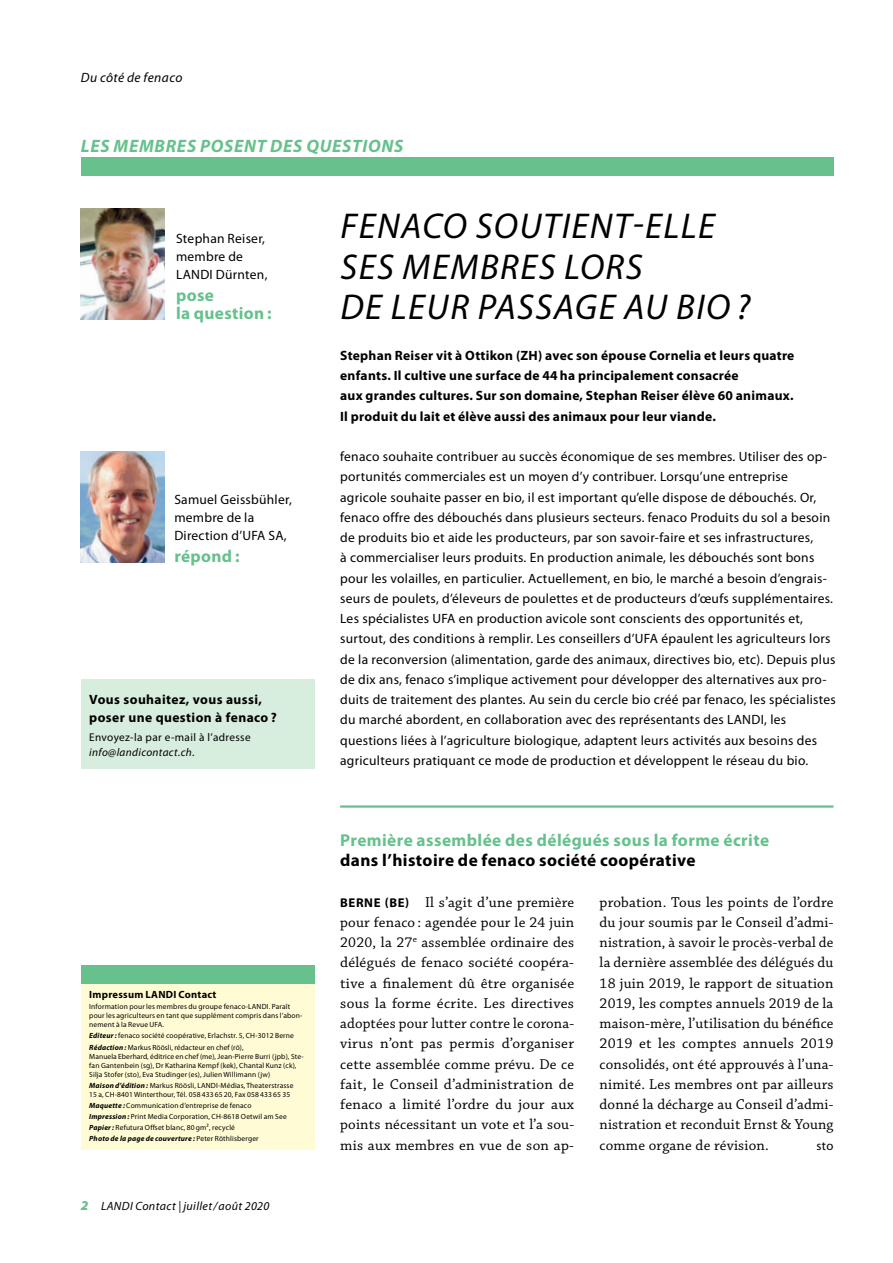
<style>
.page{position:relative;width:893px;height:1263px;background:#fff}
.page>*{position:absolute;margin:0;border:0;box-sizing:border-box;transform-origin:0 0}
.t1{font:italic 36px/40.5px "Myriad Pro";letter-spacing:.04em;color:#000}
.t2{font:italic 700 18px "Myriad Pro";letter-spacing:.04em;color:#66c18c}
.t3{font:700 17.25px/18px "Myriad Pro";letter-spacing:.025em;color:#66c18c}
.t4{font:700 17.25px "Myriad Pro";letter-spacing:.025em;color:#000}
.t5{font:15px/20.2px "Chaparral Pro";letter-spacing:.015em;color:#000;text-align:justify}
.t6{font:13.5px/20.2px "Myriad Pro";letter-spacing:.02em;color:#000}
.t7{font:700 13.5px/20.2px "Myriad Pro";letter-spacing:.02em;color:#000}
.t8{font:italic 13.5px "Myriad Pro";letter-spacing:.03em;color:#000}
.t9{font:12.75px "Myriad Pro";color:#000}
.t10{font:italic 12px "Myriad Pro";letter-spacing:.03em;color:#000}
.t11{font:11.25px/15px "Myriad Pro";letter-spacing:.03em;color:#000}
.t12{font:700 10.5px "Myriad Pro";letter-spacing:.025em;color:#000}
.t13{font:7.5px/9px "Myriad Pro";letter-spacing:.02em;color:#000}
.s1{font-style:italic}
.s2{font-weight:700;font-style:italic}
.s3{font-weight:900;font-size:13.5px;color:#66c18c}
.s4{font-family:"Myriad Pro";font-weight:700;font-size:12.75px}
</style>
<div class="page">
<div style="left:81px;top:157px;width:752px;height:19px;background:#66c18c"></div>
<div style="left:81px;top:965px;width:234px;height:19px;background:#66c18c"></div>
<img style="left:81px;top:452px;width:84px;height:110px">
<img style="left:81px;top:209px;width:84px;height:110px">
<hr style="left:340px;top:805px;width:493px;height:3px;background:#66c18c">
<div style="left:81px;top:680px;width:234px;height:89px;background:#d7eddd"></div>
<div style="left:81px;top:984px;width:234px;height:166px;background:#fffcd5"></div>
<p class="t8" style="left:81px;top:71px;width:103px">Du côté de fenaco</p>
<h2 class="t2" style="left:81px;top:136px;width:324px">LES MEMBRES POSENT DES QUESTIONS</h2>
<p class="t6" style="left:176px;top:230px;width:93px;line-height:18px">Stephan Reiser, membre de<br>LANDI Dürnten,</p>
<p class="t3" style="left:176px;top:287px;width:97px">pose<br>la question :</p>
<p class="t6" style="left:174px;top:491px;width:119px;line-height:18px">Samuel Geissbühler, membre de la<br>Direction d’UFA SA,</p>
<p class="t3" style="left:174px;top:548px;width:67px">répond :</p>
<p class="t7" style="left:89px;top:691px;width:189px;line-height:18px">Vous souhaitez, vous aussi, poser une question à fenaco ?</p>
<p class="t11" style="left:89px;top:730px;width:163px">Envoyez-la par e-mail à l’adresse <span class="s1">info@landicontact.ch</span>.</p>
<p class="t12" style="left:89px;top:989px;width:129px">Impressum LANDI Contact</p>
<p class="t13" style="left:89px;top:1002px;width:215px">Information pour les membres du groupe fenaco-LANDI. Paraît pour les agriculteurs en tant que supplément compris dans l’abon&shy;nement à la Revue UFA.</p>
<p class="t13" style="left:89px;top:1030px;width:206px;line-height:11.1px"><span class="s2">Editeur:</span> fenaco société coopérative, Erlachstr. 5, CH-3012 Berne<br><span class="s2">Rédaction :</span> Markus Röösli, rédacteur en chef (rö),</p>
<p class="t13" style="left:89px;top:1052px;width:216px">Manuela Eberhard, éditrice en chef (me), Jean-Pierre Burri (jpb), Ste&shy;fan Gantenbein (sg), Dr Katharina Kempf (kek), Chantal Kunz (ck),<br>Silja Stofer (sto), Eva Studinger (es), Julien Willimann (jw)</p>
<p class="t13" style="left:89px;top:1081px;width:206px"><span class="s2">Maison d’édition :</span> Markus Röösli, LANDI-Médias, Theaterstrasse<br>15 a, CH-8401 Winterthour, Tél. 058 433 65 20, Fax 058 433 65 35</p>
<p class="t13" style="left:89px;top:1100px;width:199px;line-height:11.1px"><span class="s2">Maquette :</span> Communication d’entreprise de fenaco <span class="s2">Impression :</span> Print Media Corporation, CH-8618 Oetwil am See <span class="s2">Papier:</span> Refutura Offset blanc, 80 gm², recyclé<br><span class="s2">Photo de la page de couverture :</span> Peter Röthlisberger</p>
<p class="t10" style="left:81px;top:1200px;width:190px"><span class="s3">2</span> LANDI Contact | juillet/août 2020</p>
<h1 class="t1" style="left:341px;top:207px;width:411px">FENACO SOUTIENT-ELLE<br>SES MEMBRES LORS<br>DE LEUR PASSAGE AU BIO ?</h1>
<p class="t7" style="left:340px;top:345px;width:456px">Stephan Reiser vit à Ottikon (ZH) avec son épouse Cornelia et leurs quatre enfants. Il cultive une surface de 44 ha principalement consacrée<br>aux grandes cultures. Sur son domaine, Stephan Reiser élève 60 animaux.<br>Il produit du lait et élève aussi des animaux pour leur viande.</p>
<p class="t6" style="left:340px;top:447px;width:497px">fenaco souhaite contribuer au succès économique de ses membres. Utiliser des op&shy;portunités commerciales est un moyen d’y contribuer. Lorsqu’une entreprise agricole souhaite passer en bio, il est important qu’elle dispose de débouchés. Or, fenaco offre des débouchés dans plusieurs secteurs. fenaco Produits du sol a besoin de produits bio et aide les producteurs, par son savoir-faire et ses infrastructures,<br>à commercialiser leurs produits. En production animale, les débouchés sont bons pour les volailles, en particulier. Actuellement, en bio, le marché a besoin d’engrais&shy;seurs de poulets, d’éleveurs de poulettes et de producteurs d’œufs supplémentaires.<br>Les spécialistes UFA en production avicole sont conscients des opportunités et, surtout, des conditions à remplir. Les conseillers d’UFA épaulent les agriculteurs lors de la reconversion (alimentation, garde des animaux, directives bio, etc). Depuis plus de dix ans, fenaco s’implique activement pour développer des alternatives aux pro&shy;duits de traitement des plantes. Au sein du cercle bio créé par fenaco, les spécialistes du marché abordent, en collaboration avec des représentants des LANDI, les questions liées à l’agriculture biologique, adaptent leurs activités aux besoins des agriculteurs pratiquant ce mode de production et développent le réseau du bio.</p>
<p class="t3" style="left:340px;top:831px;width:431px">Première assemblée des délégués sous la forme écrite</p>
<p class="t4" style="left:340px;top:851px;width:357px">dans l’histoire de fenaco société coopérative</p>
<p class="t5" style="left:340px;top:892px;width:235px"><span class="s4">BERNE (BE)</span> Il s’agit d’une première pour fenaco : agendée pour le 24 juin 2020, la 27<sup>e</sup> assemblée ordinaire des délégués de fenaco société coopéra&shy;tive a finalement dû être organisée sous la forme écrite. Les directives adoptées pour lutter contre le corona&shy;virus n’ont pas permis d’organiser cette assemblée comme prévu. De ce fait, le Conseil d’administration de fenaco a limité l’ordre du jour aux points nécessitant un vote et l’a sou&shy;mis aux membres en vue de son ap-</p>
<p class="t5" style="left:600px;top:892px;width:235px">probation. Tous les points de l’ordre du jour soumis par le Conseil d’admi&shy;nistration, à savoir le procès-verbal de la dernière assemblée des délégués du 18 juin 2019, le rapport de situation 2019, les comptes annuels 2019 de la maison-mère, l’utilisation du bénéfice 2019 et les comptes annuels 2019 consolidés, ont été approuvés à l’una&shy;nimité. Les membres ont par ailleurs donné la décharge au Conseil d’admi&shy;nistration et reconduit Ernst &amp; Young comme organe de révision.</p>
<p class="t9" style="left:817px;top:1138px;width:18px">sto</p>
</div>
